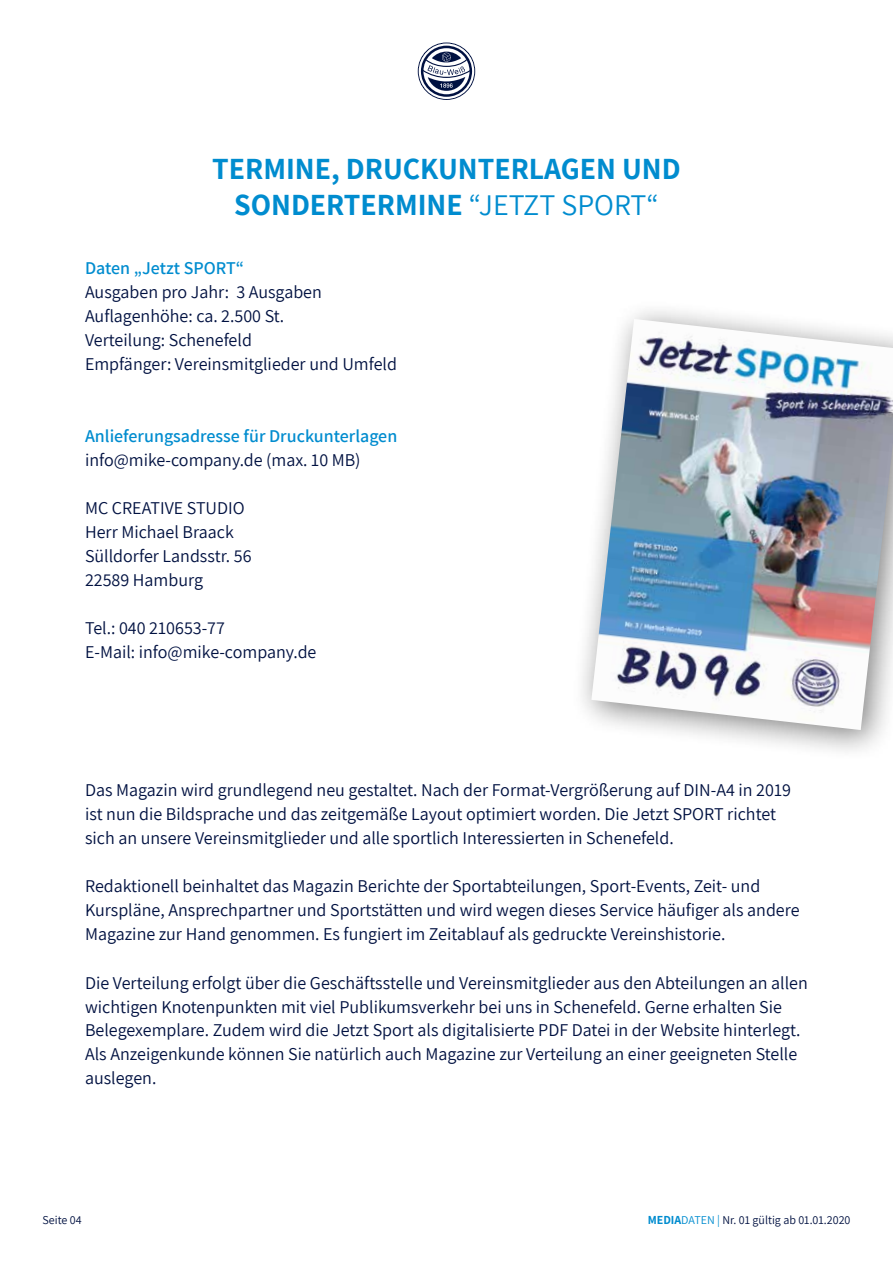
<style>
.page{position:relative;width:893px;height:1263px;background:#fff}
.page>*{position:absolute;margin:0;border:0;box-sizing:border-box;transform-origin:0 0}
.t1{font:700 30px/36px "Assistant";color:#008ccf;text-align:center}
.t2{font:18px/24px "Assistant";color:#001141}
.t3{font:600 18px "Assistant";color:#008ccf}
.t4{font:12px "Assistant";color:#001141}
.s1{font-weight:400}
.s2{font-weight:700;color:#008ccf}
.s3{color:#008ccf}
</style>
<div class="page">
<svg style="left:418px;top:43px;width:57px;height:57px"></svg>
<div style="left:571px;top:298px;width:322px;height:465px;background:#000;opacity:.5"></div>
<img style="left:591px;top:319px;width:302px;height:411px">
<h1 class="t1" style="left:212px;top:150px;width:470px">TERMINE, DRUCKUNTERLAGEN UND<br>SONDERTERMINE <span class="s1">“JETZT SPORT“</span></h1>
<p class="t3" style="left:85px;top:255px;width:161px">Daten „Jetzt SPORT“</p>
<p class="t2" style="left:85px;top:279px;width:313px">Ausgaben pro Jahr: 3 Ausgaben<br>Auflagenhöhe: ca. 2.500 St.<br>Verteilung: Schenefeld<br>Empfänger: Vereinsmitglieder und Umfeld</p>
<p class="t3" style="left:85px;top:423px;width:314px">Anlieferungsadresse für Druckunterlagen</p>
<p class="t2" style="left:85px;top:447px;width:277px">info@mike-company.de (max. 10 MB)</p>
<p class="t2" style="left:85px;top:495px;width:168px">MC CREATIVE STUDIO<br>Herr Michael Braack<br>Sülldorfer Landsstr. 56<br>22589 Hamburg</p>
<p class="t2" style="left:85px;top:615px;width:233px">Tel.: 040 210653-77<br>E-Mail: info@mike-company.de</p>
<p class="t2" style="left:85px;top:778px;width:707px">Das Magazin wird grundlegend neu gestaltet. Nach der Format-Vergrößerung auf DIN-A4 in 2019 ist nun die Bildsprache und das zeitgemäße Layout optimiert worden. Die Jetzt SPORT richtet sich an unsere Vereinsmitglieder und alle sportlich Interessierten in Schenefeld.</p>
<p class="t2" style="left:85px;top:874px;width:716px">Redaktionell beinhaltet das Magazin Berichte der Sportabteilungen, Sport-Events, Zeit- und<br>Kurspläne, Ansprechpartner und Sportstätten und wird wegen dieses Service häufiger als andere<br>Magazine zur Hand genommen. Es fungiert im Zeitablauf als gedruckte Vereinshistorie.</p>
<p class="t2" style="left:85px;top:970px;width:724px">Die Verteilung erfolgt über die Geschäftsstelle und Vereinsmitglieder aus den Abteilungen an allen wichtigen Knotenpunkten mit viel Publikumsverkehr bei uns in Schenefeld. Gerne erhalten Sie Belegexemplare. Zudem wird die Jetzt Sport als digitalisierte PDF Datei in der Website hinterlegt.<br>Als Anzeigenkunde können Sie natürlich auch Magazine zur Verteilung an einer geeigneten Stelle auslegen.</p>
<p class="t4" style="left:43px;top:1212px;width:41px">Seite 04</p>
<p class="t4" style="left:648px;top:1212px;width:204px"><span class="s2">MEDIA</span><span class="s3">DATEN |</span> Nr. 01 gültig ab 01.01.2020</p>
</div>
